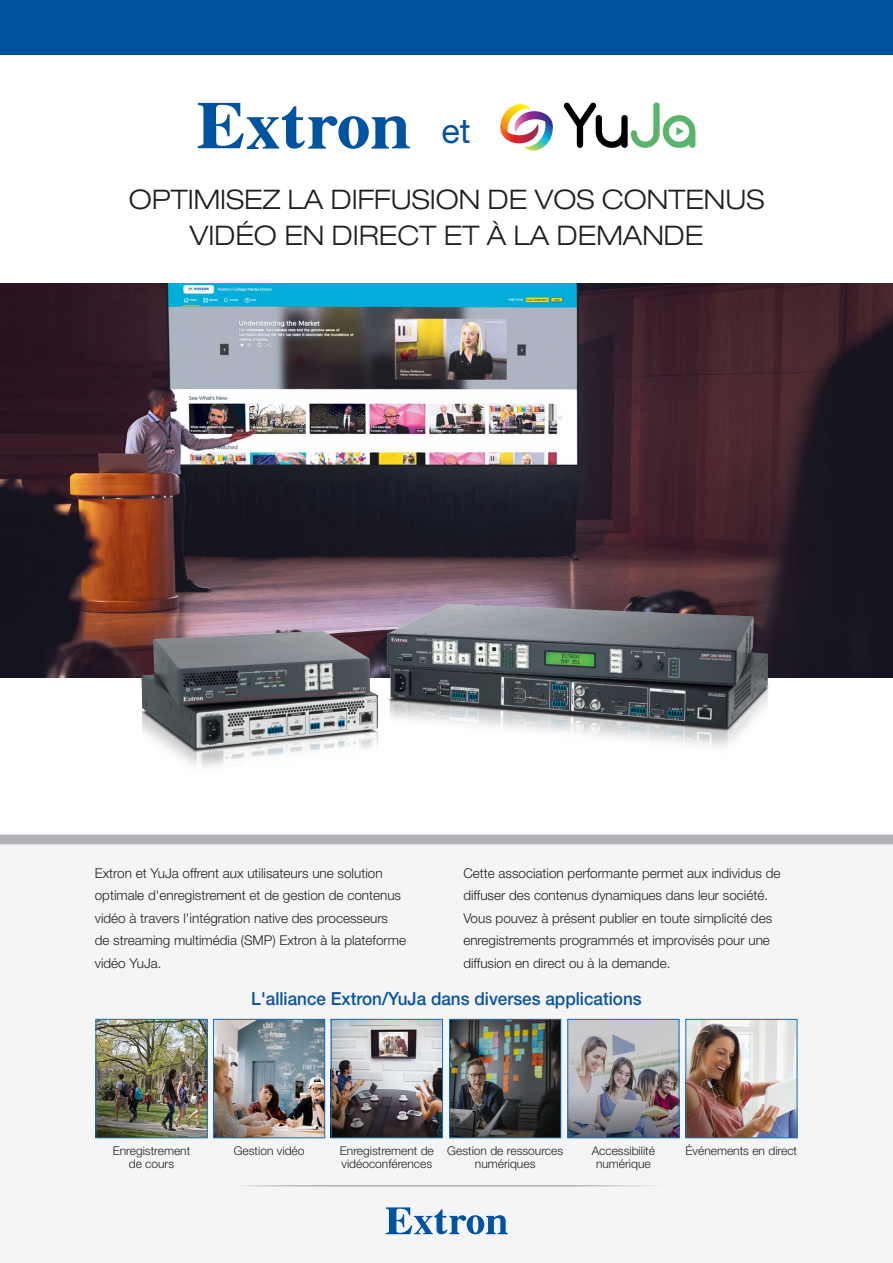
<style>
.page{position:relative;width:893px;height:1263px;background:#fff}
.page>*{position:absolute;margin:0;border:0;box-sizing:border-box;transform-origin:0 0}
.t1{font:34.2px "Helvetica Neue LT Std";color:#00539f}
.cover_product_subti{font:300 expanded 27px/36px "Helvetica Neue LT Std";color:#231f20;text-align:center}
.blue_header{font:500 18px "Helvetica Neue LT Std";color:#0a54a0;scale:.95 1}
.cover_teaser_paragr{font:300 13.5px/22.5px "Helvetica Neue LT Std";color:#231f20}
.cover_captions{font:300 12px/13.5px "Helvetica Neue LT Std";color:#231f20;text-align:center}
</style>
<div class="page">
<div style="left:0;top:834px;width:893px;height:401px;background:#f5f5f6"></div>
<hr style="left:231px;top:1185px;width:432px;height:1px;background:#b2b3b7">
<svg style="left:386px;top:1207px;width:122px;height:27px"></svg>
<div style="left:0;top:0;width:893px;height:54px;background:#0153a0"></div>
<img style="left:0;top:283px;width:893px;height:394px">
<img style="left:136px;top:601px;width:639px;height:166px">
<svg style="left:198px;top:103px;width:212px;height:46px"></svg>
<svg style="left:564px;top:102px;width:131px;height:46px"></svg>
<svg style="left:500px;top:104px;width:53px;height:47px"></svg>
<img style="left:98px;top:1021px;width:107px;height:115px">
<img style="left:215px;top:1021px;width:108px;height:115px">
<img style="left:333px;top:1021px;width:108px;height:115px">
<div style="left:96px;top:1019px;width:111px;height:119px;border:1px solid #126fb8"></div>
<div style="left:213px;top:1019px;width:112px;height:119px;border:1px solid #126fb8"></div>
<div style="left:331px;top:1019px;width:112px;height:119px;border:1px solid #126fb8"></div>
<img style="left:451px;top:1021px;width:108px;height:115px">
<img style="left:569px;top:1021px;width:108px;height:115px">
<img style="left:687px;top:1021px;width:108px;height:115px">
<div style="left:685px;top:1019px;width:112px;height:119px;border:1px solid #126fb8"></div>
<div style="left:567px;top:1019px;width:112px;height:119px;border:1px solid #126fb8"></div>
<div style="left:449px;top:1019px;width:112px;height:119px;border:1px solid #126fb8"></div>
<p class="t1" style="left:441px;top:111px;width:31px">et</p>
<p class="cover_product_subti" style="left:129px;top:181px;width:637px">OPTIMISEZ LA DIFFUSION DE VOS CONTENUS<br>VIDÉO EN DIRECT ET À LA DEMANDE</p>
<p class="cover_teaser_paragr" style="left:95px;top:861px;width:313px">Extron et YuJa offrent aux utilisateurs une solution optimale d'enregistrement et de gestion de contenus vidéo à travers l'intégration native des processeurs de streaming multimédia (SMP) Extron à la plateforme vidéo YuJa.</p>
<p class="cover_teaser_paragr" style="left:463px;top:861px;width:319px">Cette association performante permet aux individus de diffuser des contenus dynamiques dans leur société.<br>Vous pouvez à présent publier en toute simplicité des enregistrements programmés et improvisés pour une diffusion en direct ou à la demande.</p>
<p class="blue_header" style="left:251px;top:988px;width:412px">L'alliance Extron/YuJa dans diverses applications</p>
<p class="cover_captions" style="left:113px;top:1144px;width:79px">Enregistrement de cours</p>
<p class="cover_captions" style="left:234px;top:1144px;width:72px">Gestion vidéo</p>
<p class="cover_captions" style="left:340px;top:1144px;width:96px;text-align:left">Enregistrement de vidéoconférences</p>
<p class="cover_captions" style="left:447px;top:1144px;width:117px">Gestion de ressources numériques</p>
<p class="cover_captions" style="left:592px;top:1144px;width:65px">Accessibilité numérique</p>
<p class="cover_captions" style="left:685px;top:1144px;width:113px">Événements en direct</p>
</div>
